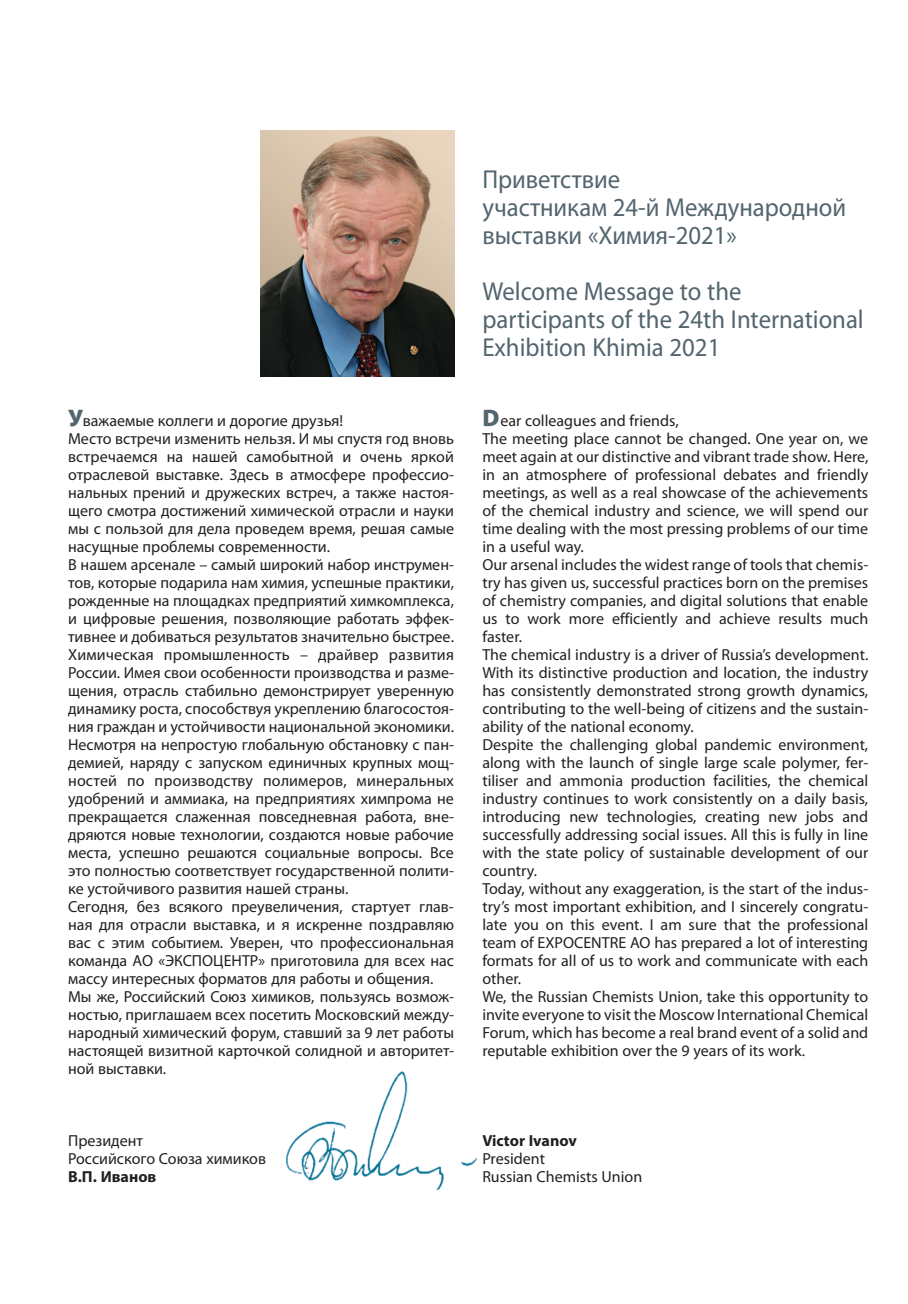
<style>
.page{position:relative;width:908px;height:1304px;background:#fff}
.page>*{position:absolute;margin:0;border:0;box-sizing:border-box;transform-origin:0 0}
.t1{font:26px/28px "Myriad Pro";color:#53656e;scale:.95 1}
.t2{font:16px/18px "Myriad Pro";color:#231f20}
.t3{font:700 16px "Myriad Pro";color:#231f20}
.s1{font-weight:900;font-size:24px;color:#53656e}
</style>
<div class="page">
<img style="left:286px;top:1071px;width:191px;height:120px">
<img style="left:260px;top:130px;width:194px;height:246px">
<p class="t2" style="left:68px;top:411px;width:387px"><span class="s1">У</span>важаемые коллеги и дорогие друзья!<br>Место встречи изменить нельзя. И мы спустя год вновь встречаемся на нашей самобытной и очень яркой отраслевой выставке. Здесь в атмосфере профессио&shy;нальных прений и дружеских встреч, а также настоя&shy;щего смотра достижений химической отрасли и науки мы с пользой для дела проведем время, решая самые насущные проблемы современности.<br>В нашем арсенале – самый широкий набор инструмен&shy;тов, которые подарила нам химия, успешные практики, рожденные на площадках предприятий химкомплекса, и цифровые решения, позволяющие работать эффек&shy;тивнее и добиваться результатов значительно быстрее.<br>Химическая промышленность – драйвер развития России. Имея свои особенности производства и разме&shy;щения, отрасль стабильно демонстрирует уверенную динамику роста, способствуя укреплению благосостоя&shy;ния граждан и устойчивости национальной экономики.<br>Несмотря на непростую глобальную обстановку с пан&shy;демией, наряду с запуском единичных крупных мощ&shy;ностей по производству полимеров, минеральных удобрений и аммиака, на предприятиях химпрома не прекращается слаженная повседневная работа, вне&shy;дряются новые технологии, создаются новые рабочие места, успешно решаются социальные вопросы. Все это полностью соответствует государственной полити&shy;ке устойчивого развития нашей страны.<br>Сегодня, без всякого преувеличения, стартует глав&shy;ная для отрасли выставка, и я искренне поздравляю вас с этим событием. Уверен, что профессиональная команда АО «ЭКСПОЦЕНТР» приготовила для всех нас массу интересных форматов для работы и общения.<br>Мы же, Российский Союз химиков, пользуясь возмож&shy;ностью, приглашаем всех посетить Московский между&shy;народный химический форум, ставший за 9 лет работы настоящей визитной карточкой солидной и авторитет&shy;ной выставки.</p>
<p class="t2" style="left:68px;top:1131px;width:199px">Президент<br>Российского Союза химиков</p>
<p class="t3" style="left:68px;top:1166px;width:90px">В.П. Иванов</p>
<h1 class="t1" style="left:482px;top:164px;width:384px">Приветствие<br>участникам 24-й Международной выставки «Химия-2021»</h1>
<h1 class="t1" style="left:482px;top:276px;width:403px">Welcome Message to the participants of the 24th International<br>Exhibition Khimia 2021</h1>
<p class="t2" style="left:482px;top:411px;width:387px"><span class="s1">D</span>ear colleagues and friends,<br>The meeting place cannot be changed. One year on, we meet again at our distinctive and vibrant trade show. Here, in an atmosphere of professional debates and friendly meetings, as well as a real showcase of the achievements of the chemical industry and science, we will spend our time dealing with the most pressing problems of our time in a useful way.<br>Our arsenal includes the widest range of tools that chemis&shy;try has given us, successful practices born on the premises of chemistry companies, and digital solutions that enable us to work more efficiently and achieve results much faster.<br>The chemical industry is a driver of Russia’s development.<br>With its distinctive production and location, the industry has consistently demonstrated strong growth dynamics, contributing to the well-being of citizens and the sustain&shy;ability of the national economy.<br>Despite the challenging global pandemic environment, along with the launch of single large scale polymer, fer&shy;tiliser and ammonia production facilities, the chemical industry continues to work consistently on a daily basis, introducing new technologies, creating new jobs and successfully addressing social issues. All this is fully in line with the state policy of sustainable development of our country.<br>Today, without any exaggeration, is the start of the indus&shy;try’s most important exhibition, and I sincerely congratu&shy;late you on this event. I am sure that the professional team of EXPOCENTRE AO has prepared a lot of interesting formats for all of us to work and communicate with each other.<br>We, the Russian Chemists Union, take this opportunity to invite everyone to visit the Moscow International Chemical Forum, which has become a real brand event of a solid and reputable exhibition over the 9 years of its work.</p>
<p class="t3" style="left:482px;top:1130px;width:96px">Victor Ivanov</p>
<p class="t2" style="left:482px;top:1149px;width:161px">President<br>Russian Chemists Union</p>
</div>
